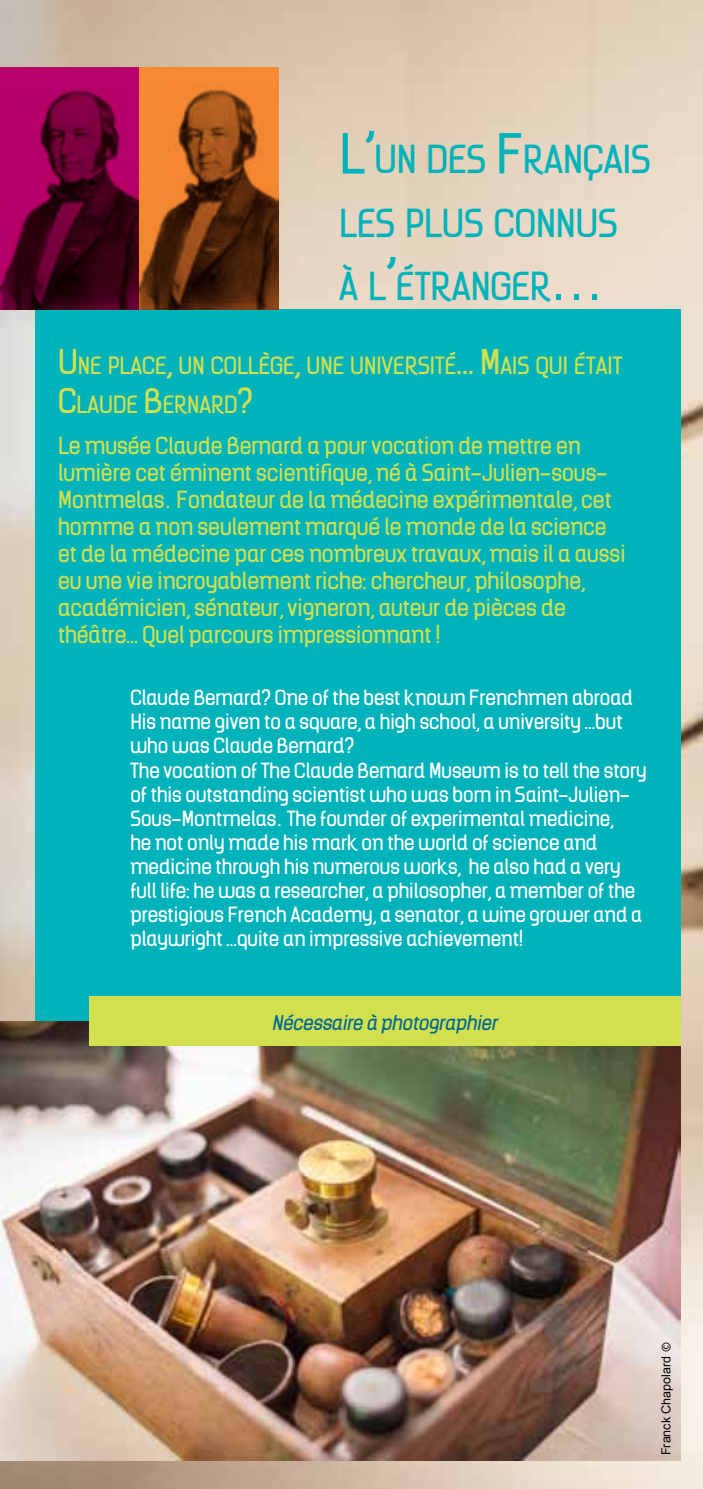
<style>
.page{position:relative;width:703px;height:1489px;background:#fff}
.page>*{position:absolute;margin:0;border:0;box-sizing:border-box;transform-origin:0 0}
.t1{font:36.75px/63px "Kelson";color:#00b2ba}
.t2{font:22.75px/39px "Kelson";color:#d2e04e}
.t3{font:22.5px/27px "Kelson";color:#d2e04e}
.t4{font:20px/24px "Kelson";color:#fff}
.t5{font:italic 19.5px "Kelson";color:#006992}
.t6{font:12.5px "Arial";color:#000}
.s1{font-size:52.5px}
.s2{font-size:32.5px}
.s3{font-family:"Cocon";font-weight:300;font-stretch:condensed}
</style>
<div class="page">
<img style="left:0;top:0;width:703px;height:1488px">
<div style="left:35px;top:310px;width:645px;height:711px;background:#00b2ba"></div>
<img style="left:0;top:1021px;width:680px;height:438px">
<div style="left:89px;top:996px;width:591px;height:49px;background:#d2e04e"></div>
<div style="left:0;top:67px;width:140px;height:243px;background:#b7016b"></div>
<img style="left:0;top:90px;width:139px;height:220px">
<div style="left:139px;top:67px;width:140px;height:243px;background:#f68933"></div>
<img style="left:139px;top:89px;width:140px;height:221px">
<h1 class="t1" style="left:339px;top:127px;width:313px"><span class="s1">L’</span>UN DES <span class="s1">F</span>RANÇAIS<br>LES PLUS CONNUS<br>À L<span class="s1">’</span>ÉTRANGER<span class="s1">...</span></h1>
<p class="t2" style="left:58px;top:345px;width:566px"><span class="s2">U</span> NE PLACE<span class="s2">,</span> UN COLLÈGE<span class="s2">,</span> UNE UNIVERSITÉ<span class="s2">… M</span>AIS QUI ÉTAIT<br><span class="s2">C</span>LAUDE <span class="s2">B</span>ERNARD<span class="s2">?</span></p>
<p class="t3" style="left:58px;top:431px;width:569px">Le musée Claude Bernard a pour vocation de mettre en lumière cet éminent scientifique, né à Saint-Julien-sous-Montmelas. Fondateur de la médecine expérimentale, cet homme a non seulement marqué le monde de la science et de la médecine par ces nombreux travaux, mais il a aussi eu une vie incroyablement riche: chercheur, philosophe, académicien, sénateur, vigneron, auteur de pièces de théâtre… Quel parcours impressionnant !</p>
<p class="t4" style="left:130px;top:685px;width:518px">Claude Bernard? One of the best known Frenchmen abroad His name given to a square, a high school, a university …but who was Claude Bernard?<br>The vocation of The Claude Bernard Museum is to tell the story of this outstanding scientist who was born in Saint-Julien-Sous-Montmelas. The founder of experimental medicine,<br>he not only made his mark on the world of science and medicine through his numerous works, he also had a very full life: he was a researcher, a philosopher, a member of the prestigious French Academy, a senator, a wine grower and a playwright …quite an impressive achievement!</p>
<p class="t5" style="left:272px;top:1008px;width:231px">Nécessaire à photographier</p>
<p class="t6" style="left:658px;top:1454px;width:114px;rotate:-90deg">Franck Chapolard <span class="s3">©</span></p>
</div>
